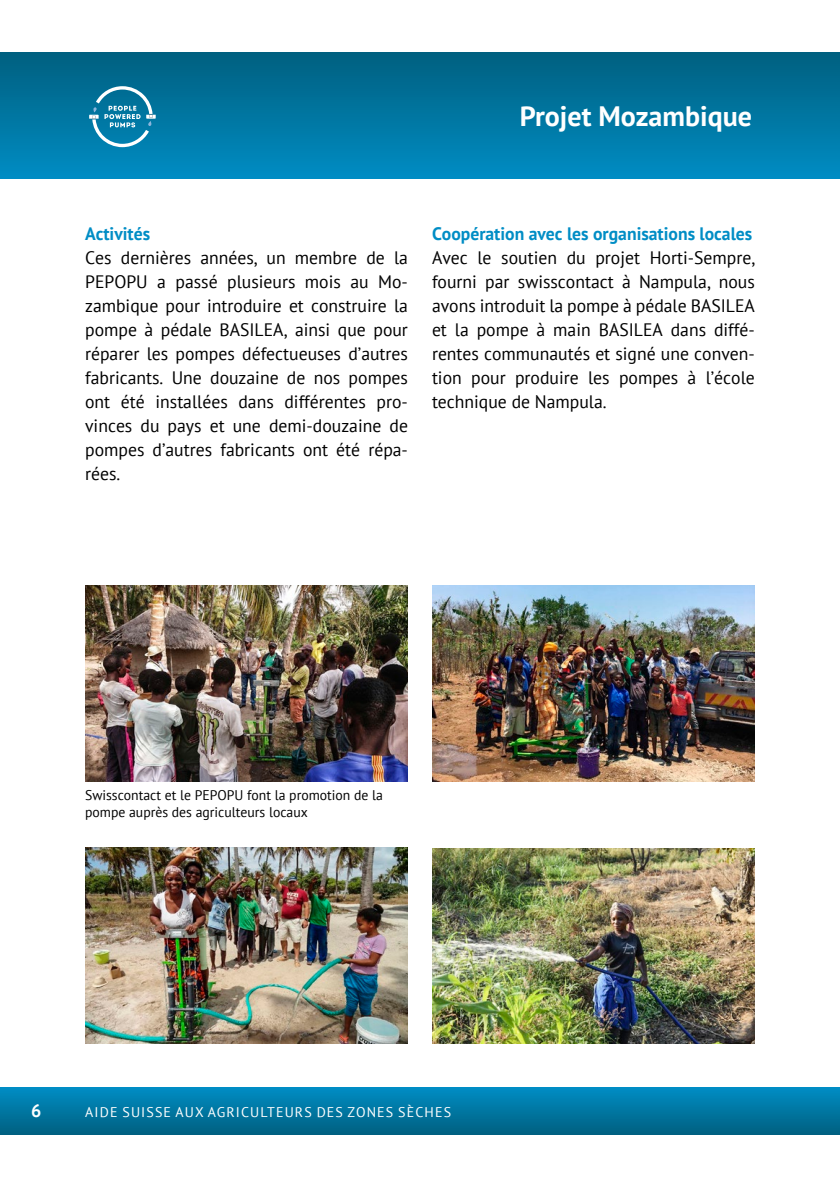
<style>
.page{position:relative;width:840px;height:1191px;background:#fff}
.page>*{position:absolute;margin:0;border:0;box-sizing:border-box;transform-origin:0 0}
.t1{font:700 28px "PT Sans";color:#fff}
.t2{font:18px/24px "PT Sans";color:#000;text-align:justify}
.t3{font:700 18px "PT Sans";color:#008dc5}
.t4{font:700 18px "PT Sans";color:#fff}
.t5{font:14px/17px "PT Sans";color:#000}
.t6{font:14px "PT Sans";letter-spacing:.08em;color:#fff}
</style>
<div class="page">
<div style="left:0;top:1087px;width:839px;height:47px;background:linear-gradient(to bottom,#008dc5,#006181)"></div>
<div style="left:0;top:52px;width:839px;height:127px;background:linear-gradient(to bottom,#005f7f,#008cc3)"></div>
<svg style="left:89px;top:86px;width:67px;height:61px"></svg>
<img style="left:85px;top:585px;width:323px;height:196px">
<img style="left:85px;top:848px;width:323px;height:195px">
<img style="left:432px;top:585px;width:322px;height:196px">
<img style="left:432px;top:848px;width:322px;height:195px">
<p class="t1" style="left:519px;top:97px;width:233px">Projet Mozambique</p>
<p class="t3" style="left:85px;top:222px;width:66px">Activités</p>
<p class="t2" style="left:85px;top:246px;width:324px">Ces dernières années, un membre de la PEPOPU a passé plusieurs mois au Mo&shy;zambique pour introduire et construire la pompe à pédale BASILEA, ainsi que pour réparer les pompes défectueuses d’autres fabricants. Une douzaine de nos pompes ont été installées dans différentes pro&shy;vinces du pays et une demi-douzaine de pompes d’autres fabricants ont été répa&shy;rées.</p>
<p class="t3" style="left:432px;top:222px;width:321px">Coopération avec les organisations locales</p>
<p class="t2" style="left:432px;top:246px;width:324px">Avec le soutien du projet Horti-Sempre, fourni par swisscontact à Nampula, nous avons introduit la pompe à pédale BASILEA et la pompe à main BASILEA dans diffé&shy;rentes communautés et signé une conven&shy;tion pour produire les pompes à l’école technique de Nampula.</p>
<p class="t5" style="left:85px;top:786px;width:299px">Swisscontact et le PEPOPU font la promotion de la pompe auprès des agriculteurs locaux</p>
<p class="t4" style="left:31px;top:1098px;width:12px">6</p>
<p class="t6" style="left:85px;top:1102px;width:367px">AIDE SUISSE AUX AGRICULTEURS DES ZONES SÈCHES</p>
</div>
